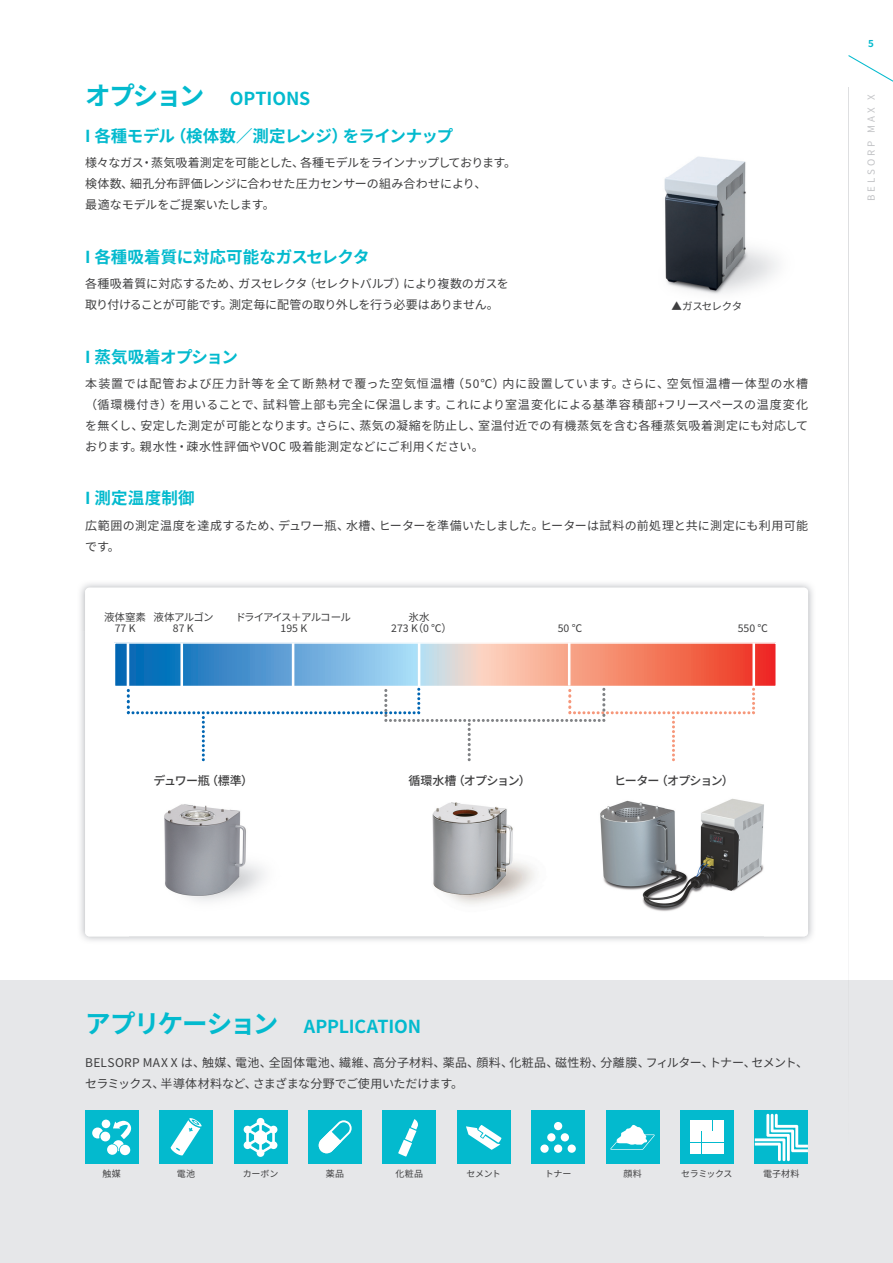
<style>
.page{position:relative;width:893px;height:1263px;background:#fff}
.page>*{position:absolute;margin:0;border:0;box-sizing:border-box;transform-origin:0 0}
.t1{font:700 17.85px "Noto Sans JP";letter-spacing:-.005em;color:#03bace}
.t2{font:700 16.5px "Noto Sans JP";letter-spacing:-.015em;color:#03bace}
.t3{font:700 16.5px "Noto Sans JP";letter-spacing:-.035em;color:#03bace}
.t4{font:12px/21px "Noto Sans JP";letter-spacing:-.005em;color:#3e3e3f}
.t5{font:12px/21px "Noto Sans JP";letter-spacing:-.025em;color:#3e3e3f}
.t6{font:12px/21px "Noto Sans JP";letter-spacing:.02em;color:#3e3e3f}
.t7{font:500 12px "Noto Sans JP";letter-spacing:-.075em;color:#3e3e3f}
.t8{font:500 12px "Noto Sans JP";letter-spacing:-.055em;color:#3e3e3f}
.t9{font:10.5px/10.5px "Noto Sans JP";letter-spacing:-.025em;color:#3e3e3f;text-align:center}
.t10{font:10.5px/10.5px "Noto Sans JP";letter-spacing:-.09em;color:#3e3e3f;text-align:center}
.t11{font:10.5px/10.5px "Noto Sans JP";letter-spacing:-.055em;color:#3e3e3f;text-align:center}
.t12{font:9.75px "Noto Sans JP";letter-spacing:.3em;color:#c2c3c6}
.t13{font:9px "Noto Sans JP";letter-spacing:-.01em;color:#3e3e3f}
.s1{font-size:25.5px}
</style>
<div class="page">
<div style="left:0;top:981px;width:893px;height:282px;background:#e6e7e9"></div>
<svg style="left:848px;top:55px;width:45px;height:27px"></svg>
<div style="left:85px;top:1111px;width:53px;height:53px;background:#03bace"></div>
<svg style="left:92px;top:1121px;width:39px;height:34px"></svg>
<div style="left:160px;top:1111px;width:53px;height:53px;background:#03bace"></div>
<svg style="left:170px;top:1118px;width:32px;height:38px"></svg>
<div style="left:383px;top:1111px;width:53px;height:53px;background:#03bace"></div>
<svg style="left:398px;top:1119px;width:20px;height:37px"></svg>
<div style="left:457px;top:1111px;width:53px;height:53px;background:#03bace"></div>
<svg style="left:466px;top:1125px;width:35px;height:25px"></svg>
<div style="left:532px;top:1111px;width:53px;height:53px;background:#03bace"></div>
<div style="left:568px;top:1144px;width:8px;height:9px;background:#fff;border-radius:50%"></div>
<div style="left:540px;top:1144px;width:9px;height:9px;background:#fff;border-radius:50%"></div>
<div style="left:554px;top:1144px;width:8px;height:9px;background:#fff;border-radius:50%"></div>
<div style="left:547px;top:1133px;width:8px;height:8px;background:#fff;border-radius:50%"></div>
<div style="left:561px;top:1133px;width:8px;height:8px;background:#fff;border-radius:50%"></div>
<div style="left:554px;top:1122px;width:8px;height:8px;background:#fff;border-radius:50%"></div>
<div style="left:606px;top:1111px;width:53px;height:53px;background:#03bace"></div>
<svg style="left:610px;top:1125px;width:45px;height:25px"></svg>
<div style="left:680px;top:1111px;width:53px;height:53px;background:#03bace"></div>
<div style="left:690px;top:1120px;width:11px;height:10px;background:#fff"></div>
<div style="left:702px;top:1120px;width:10px;height:10px;background:#fff"></div>
<div style="left:713px;top:1120px;width:10px;height:10px;background:#fff"></div>
<div style="left:690px;top:1131px;width:11px;height:11px;background:#fff"></div>
<div style="left:702px;top:1131px;width:10px;height:11px;background:#fff"></div>
<div style="left:713px;top:1131px;width:10px;height:11px;background:#fff"></div>
<div style="left:690px;top:1143px;width:11px;height:10px;background:#fff"></div>
<div style="left:702px;top:1143px;width:10px;height:10px;background:#fff"></div>
<div style="left:713px;top:1143px;width:10px;height:10px;background:#fff"></div>
<div style="left:234px;top:1111px;width:53px;height:53px;background:#03bace"></div>
<svg style="left:244px;top:1118px;width:33px;height:39px"></svg>
<div style="left:308px;top:1111px;width:53px;height:53px;background:#03bace"></div>
<div style="left:755px;top:1111px;width:53px;height:53px;background:#03bace"></div>
<svg style="left:117px;top:645px;width:657px;height:39px;background:#a897a5"></svg>
<div style="left:114px;top:642px;width:663px;height:45px;border:2px solid #fff"></div>
<hr style="left:127px;top:643px;width:2px;height:43px;background:#fff">
<hr style="left:180px;top:643px;width:3px;height:43px;background:#fff">
<hr style="left:292px;top:643px;width:2px;height:43px;background:#fff">
<hr style="left:418px;top:643px;width:2px;height:43px;background:#fff">
<hr style="left:568px;top:643px;width:2px;height:43px;background:#fff">
<hr style="left:752px;top:643px;width:3px;height:43px;background:#fff">
<img style="left:164px;top:804px;width:100px;height:97px">
<img style="left:432px;top:802px;width:103px;height:103px">
<img style="left:600px;top:798px;width:164px;height:113px">
<svg style="left:127px;top:689px;width:628px;height:72px"></svg>
<svg style="left:318px;top:1120px;width:34px;height:34px"></svg>
<svg style="left:755px;top:1114px;width:53px;height:47px"></svg>
<img style="left:664px;top:156px;width:114px;height:138px">
<hr style="left:848px;top:87px;width:1px;height:355px;background:#dedfe1">
<hr style="left:848px;top:442px;width:1px;height:539px;background:#eaebec">
<hr style="left:848px;top:981px;width:1px;height:178px;background:#e2e3e5">
<h1 class="t1" style="left:85px;top:89px;width:227px"><span class="s1">オプション　</span>OPTIONS</h1>
<h2 class="t2" style="left:85px;top:127px;width:369px">I 各種モデル（検体数／測定レンジ）をラインナップ</h2>
<p class="t4" style="left:85px;top:153px;width:432px">様々なガス・蒸気吸着測定を可能とした、各種モデルをラインナップしております。検体数、細孔分布評価レンジに合わせた圧力センサーの組み合わせにより、<br>最適なモデルをご提案いたします。</p>
<h2 class="t2" style="left:85px;top:248px;width:286px">I 各種吸着質に対応可能なガスセレクタ</h2>
<p class="t5" style="left:85px;top:274px;width:425px">各種吸着質に対応するため、ガスセレクタ（セレクトバルブ）により複数のガスを取り付けることが可能です。測定毎に配管の取り外しを行う必要はありません。</p>
<h2 class="t3" style="left:85px;top:347px;width:154px">I 蒸気吸着オプション</h2>
<p class="t4" style="left:85px;top:373px;width:724px;text-align:justify">本装置では配管および圧力計等を全て断熱材で覆った空気恒温槽（50℃）内に設置しています。さらに、空気恒温槽一体型の水槽（循環機付き）を用いることで、試料管上部も完全に保温します。これにより室温変化による基準容積部+フリースペースの温度変化を無くし、安定した測定が可能となります。さらに、蒸気の凝縮を防止し、室温付近での有機蒸気を含む各種蒸気吸着測定にも対応しております。親水性・疎水性評価やVOC 吸着能測定などにご利用ください。</p>
<h2 class="t2" style="left:85px;top:489px;width:111px">I 測定温度制御</h2>
<p class="t6" style="left:85px;top:515px;width:724px">広範囲の測定温度を達成するため、デュワー瓶、水槽、ヒーターを準備いたしました。ヒーターは試料の前処理と共に測定にも利用可能です。</p>
<p class="t9" style="left:671px;top:301px;width:72px">▲ガスセレクタ</p>
<p class="t9" style="left:104px;top:612px;width:43px">液体窒素<br>77 K</p>
<p class="t11" style="left:154px;top:612px;width:62px">液体アルゴン<br>87 K</p>
<p class="t9" style="left:558px;top:623px;width:26px">50 ℃</p>
<p class="t9" style="left:738px;top:623px;width:32px">550 ℃</p>
<p class="t10" style="left:235px;top:612px;width:117px">ドライアイス＋アルコール<br>195 K</p>
<p class="t9" style="left:391px;top:612px;width:62px">氷水<br>273 K（0 ℃）</p>
<p class="t7" style="left:154px;top:774px;width:101px">デュワー瓶（標準）</p>
<p class="t8" style="left:408px;top:774px;width:124px">循環水槽（オプション）</p>
<p class="t7" style="left:614px;top:774px;width:121px">ヒーター（オプション）</p>
<p class="t12" style="left:866px;top:201px;width:109px;rotate:-90deg">BELSORP MAX X</p>
<h1 class="t1" style="left:85px;top:1017px;width:338px"><span class="s1">アプリケーション　</span>APPLICATION</h1>
<p class="t4" style="left:85px;top:1052px;width:724px">BELSORP MAX X は、触媒、電池、全固体電池、繊維、高分子材料、薬品、顔料、化粧品、磁性粉、分離膜、フィルター、トナー、セメント、セラミックス、半導体材料など、さまざまな分野でご使用いただけます。</p>
<p class="t13" style="left:102px;top:1169px;width:20px">触媒</p>
<p class="t13" style="left:177px;top:1169px;width:20px">電池</p>
<p class="t13" style="left:243px;top:1169px;width:37px">カーボン</p>
<p class="t13" style="left:326px;top:1169px;width:20px">薬品</p>
<p class="t13" style="left:395px;top:1169px;width:29px">化粧品</p>
<p class="t13" style="left:466px;top:1169px;width:36px">セメント</p>
<p class="t13" style="left:545px;top:1169px;width:28px">トナー</p>
<p class="t13" style="left:623px;top:1169px;width:20px">顔料</p>
<p class="t13" style="left:681px;top:1169px;width:53px">セラミックス</p>
<p class="t13" style="left:763px;top:1169px;width:38px">電子材料</p>
</div>
